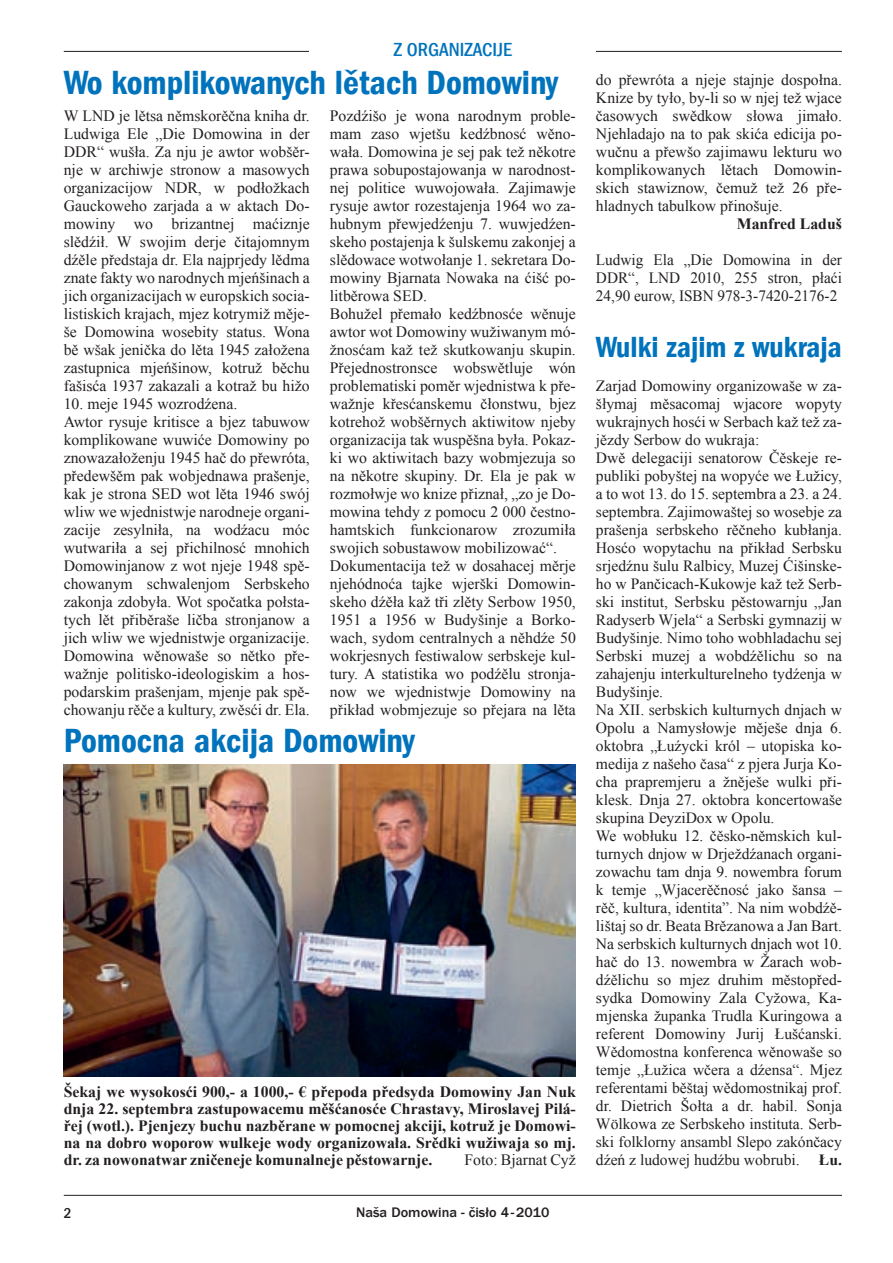
<style>
.page{position:relative;width:893px;height:1263px;background:#fff}
.page>*{position:absolute;margin:0;border:0;box-sizing:border-box;transform-origin:0 0}
.t1{font:34.5px "Franklin Gothic LT Com Dm Cn";color:#0073bc}
.t2{font:30px "Franklin Gothic LT Com Dm Cn";color:#0073bc}
.t3{font:500 condensed 19.5px "Franklin Gothic LT Com";color:#0073bc}
.t4{font:15.75px/18px "Times New Roman";color:#231f20;text-align:justify}
.t5{font:700 15.75px/17.1px "Times New Roman";color:#231f20;text-align:justify}
.t6{font:15.6px/18px "Times New Roman";color:#231f20}
.t7{font:500 condensed 15px "Franklin Gothic LT Com";color:#231f20}
.t8{font:500 14.25px "Franklin Gothic LT Com";color:#231f20}
.s1{font-weight:700}
</style>
<div class="page">
<hr style="left:64px;top:51px;width:778px;height:1px;background:#231f20">
<hr style="left:64px;top:1195px;width:778px;height:1px;background:#231f20">
<div style="left:310px;top:43px;width:286px;height:13px;background:#fff"></div>
<img style="left:64px;top:765px;width:512px;height:311px">
<p class="t3" style="left:394px;top:38px;width:120px">Z ORGANIZACIJE</p>
<h1 class="t1" style="left:64px;top:63px;width:496px">Wo komplikowanych lětach Domowiny</h1>
<p class="t4" style="left:330px;top:106px;width:247px;text-align:left">Pozdźišo je wona narodnym proble&shy;mam zaso wjetšu kedźbnosć wěno&shy;wała. Domowina je sej pak tež někotre prawa sobupostajowanja w narodnost&shy;nej politice wuwojowała. Zajimawje rysuje awtor rozestajenja 1964 wo za&shy;hubnym přewjedźenju 7. wuwjedźen&shy;skeho postajenja k šulskemu zakonjej a slědowace wotwołanje 1. sekretara Do&shy;mowiny Bjarnata Nowaka na ćišć po&shy;litběrowa SED.<br>Bohužel přemało kedźbnosće wěnuje awtor wot Domowiny wužiwanym mó&shy;žnosćam kaž tež skutkowanju skupin.<br>Přejednostronsce wobswětluje wón problematiski poměr wjednistwa k pře&shy;wažnje křesćanskemu čłonstwu, bjez kotrehož wobšěrnych aktiwitow njeby organizacija tak wuspěšna była. Pokaz&shy;ki wo aktiwitach bazy wobmjezuja so na někotre skupiny. Dr. Ela je pak w rozmołwje wo knize přiznał, „zo je Do&shy;mowina tehdy z pomocu 2 000 čestno&shy;hamtskich funkcionarow zrozumiła swojich sobustawow mobilizować“.<br>Dokumentacija tež w dosahacej měrje njehódnoća tajke wjerški Domowin&shy;skeho dźěła kaž tři zlěty Serbow 1950, 1951 a 1956 w Budyšinje a Borko&shy;wach, sydom centralnych a něhdźe 50 wokrjesnych festiwalow serbskeje kul-- tury. A statistika wo podźělu stronja&shy;now we wjednistwje Domowiny na přikład wobmjezuje so přejara na lěta</p>
<p class="t4" style="left:64px;top:106px;width:247px">W LND je lětsa němskorěčna kniha dr.<br>Ludwiga Ele „Die Domowina in der DDR“ wušła. Za nju je awtor wobšěr&shy;nje w archiwje stronow a masowych organizacijow NDR, w podłožkach Gauckoweho zarjada a w aktach Do&shy;mowiny wo brizantnej maćiznje slědźił. W swojim derje čitajomnym dźěle předstaja dr. Ela najprjedy lědma znate fakty wo narodnych mjeńšinach a jich organizacijach w europskich socia&shy;listiskich krajach, mjez kotrymiž měje&shy;še Domowina wosebity status. Wona bě wšak jenička do lěta 1945 załožena zastupnica mjeńšinow, kotruž běchu fašisća 1937 zakazali a kotraž bu hižo</p>
<p class="t4" style="left:64px;top:394px;width:247px;text-align:left">10. meje 1945 wozrodźena.<br>Awtor rysuje kritisce a bjez tabuwow komplikowane wuwiće Domowiny po znowazałoženju 1945 hač do přewróta, předewšěm pak wobjednawa prašenje, kak je strona SED wot lěta 1946 swój wliw we wjednistwje narodneje organi&shy;zacije zesylniła, na wodźacu móc wutwariła a sej přichilnosć mnohich Domowinjanow z wot njeje 1948 spě&shy;chowanym schwalenjom Serbskeho zakonja zdobyła. Wot spočatka połsta&shy;tych lět přiběraše ličba stronjanow a jich wliw we wjednistwje organizacije.<br>Domowina wěnowaše so nětko pře&shy;wažnje politisko-ideologiskim a hos&shy;podarskim prašenjam, mjenje pak spě&shy;chowanju rěče a kultury, zwěsći dr. Ela.</p>
<h1 class="t1" style="left:64px;top:721px;width:352px">Pomocna akcija Domowiny</h1>
<p class="t5" style="left:64px;top:1082px;width:514px">Šekaj we wysokosći 900,- a 1000,- € přepoda předsyda Domowiny Jan Nuk dnja 22. septembra zastupowacemu měšćanosće Chrastavy, Miroslavej Pilá&shy;řej (wotl.). Pjenjezy buchu nazběrane w pomocnej akciji, kotruž je Domowi&shy;na na dobro woporow wulkeje wody organizowała. Srědki wužiwaja so mj. dr. za nowonatwar zničeneje komunalneje pěstowarnje.</p>
<p class="t4" style="left:464px;top:1151px;width:113px">Foto: Bjarnat Cyž</p>
<p class="t7" style="left:64px;top:1204px;width:9px">2</p>
<p class="t8" style="left:356px;top:1205px;width:195px">Naša Domowina - čisło 4-2010</p>
<p class="t4" style="left:596px;top:70px;width:247px">do přewróta a njeje stajnje dospołna.<br>Knize by tyło, by-li so w njej tež wjace časowych swědkow słowa jimało.<br>Njehladajo na to pak skića edicija po&shy;wučnu a přewšo zajimawu lekturu wo komplikowanych lětach Domowin&shy;skich stawiznow, čemuž tež 26 pře&shy;hladnych tabulkow přinošuje.</p>
<p class="t5" style="left:737px;top:215px;width:107px">Manfred Laduš</p>
<p class="t4" style="left:596px;top:250px;width:247px">Ludwig Ela „Die Domowina in der DDR“, LND 2010, 255 stron, płaći 24,90 eurow, ISBN 978-3-7420-2176-2</p>
<h2 class="t2" style="left:596px;top:329px;width:247px">Wulki zajim z wukraja</h2>
<p class="t6" style="left:596px;top:376px;width:248px">Zarjad Domowiny organizowaše w za&shy;šłymaj měsacomaj wjacore wopyty wukrajnych hosći w Serbach kaž tež za&shy;jězdy Serbow do wukraja:<br>Dwě delegaciji senatorow Čěskeje re&shy;publiki pobyštej na wopyće we Łužicy, a to wot 13. do 15. septembra a 23. a 24. septembra. Zajimowaštej so wosebje za prašenja serbskeho rěčneho kubłanja.<br>Hosćo wopytachu na přikład Serbsku srjedźnu šulu Ralbicy, Muzej Ćišinske&shy;ho w Pančicach-Kukowje kaž tež Serb&shy;ski institut, Serbsku pěstowarnju „Jan Radyserb Wjela“ a Serbski gymnazij w Budyšinje. Nimo toho wobhladachu sej Serbski muzej a wobdźělichu so na zahajenju interkulturelneho tydźenja w Budyšinje.<br>Na XII. serbskich kulturnych dnjach w Opolu a Namysłowje měješe dnja 6. oktobra „Łuźycki król – utopiska ko&shy;medija z našeho časa“ z pjera Jurja Ko&shy;cha prapremjeru a žněješe wulki při&shy;klesk. Dnja 27. oktobra koncertowaše skupina DeyziDox w Opolu.<br>We wobłuku 12. čěsko-němskich kul&shy;turnych dnjow w Drježdźanach organi&shy;zowachu tam dnja 9. nowembra forum k temje „Wjacerěčnosć jako šansa – rěč, kultura, identita”. Na nim wobdźě&shy;lištaj so dr. Beata Brězanowa a Jan Bart.<br>Na serbskich kulturnych dnjach wot 10. hač do 13. nowembra w Žarach wob&shy;dźělichu so mjez druhim městopřed&shy;sydka Domowiny Zala Cyžowa, Ka&shy;mjenska županka Trudla Kuringowa a referent Domowiny Jurij Łušćanski.<br>Wědomostna konferenca wěnowaše so temje „Łužica wčera a dźensa“. Mjez referentami běštaj wědomostnikaj prof. dr. Dietrich Šołta a dr. habil. Sonja Wölkowa ze Serbskeho instituta. Serb&shy;ski folklorny ansambl Slepo zakónčacy dźeń z ludowej hudźbu wobrubi. <span class="s1">Łu.</span></p>
</div>
